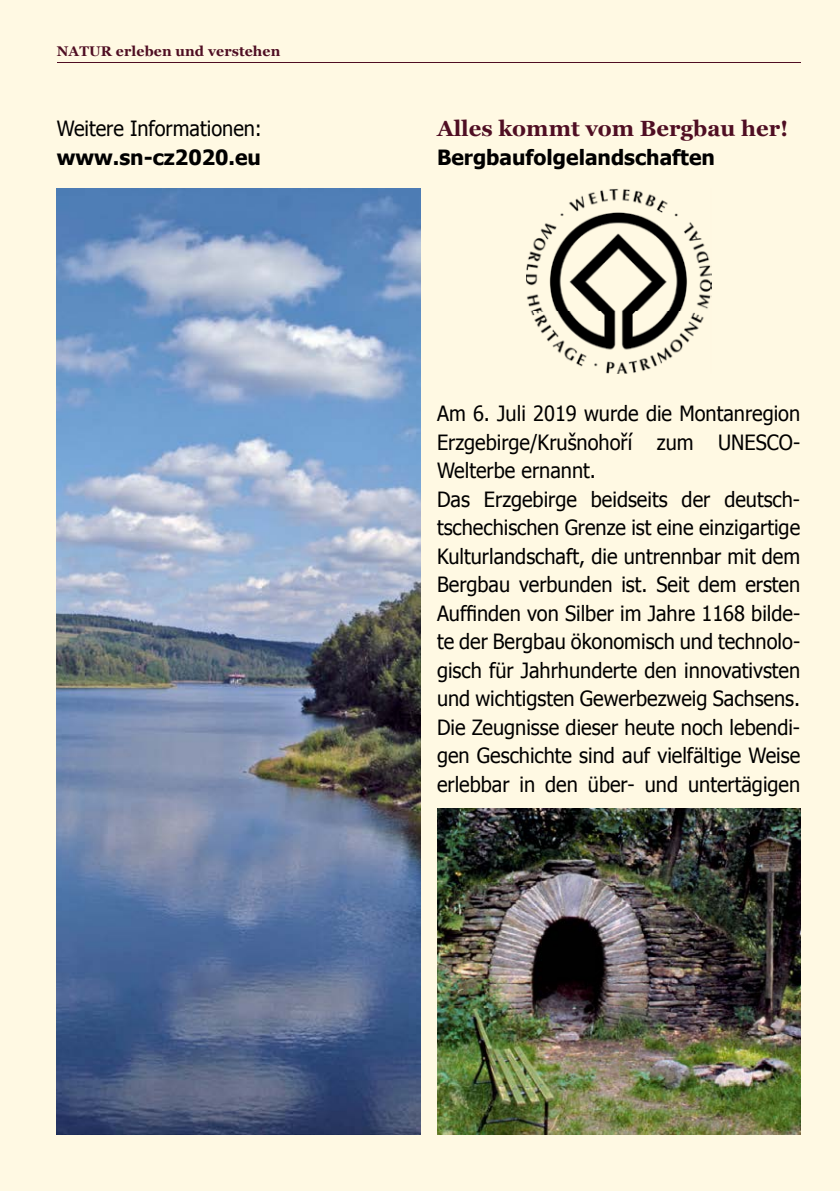
<style>
.page{position:relative;width:840px;height:1191px;background:#fff}
.page>*{position:absolute;margin:0;border:0;box-sizing:border-box;transform-origin:0 0}
.t1{font:700 22px "Georgia";color:#4f0e23}
.t2{font:21px/28.4px "Tahoma";color:#000;scale:.95 1}
.t3{font:700 21px "Tahoma";color:#000}
.t4{font:700 14px "Georgia";letter-spacing:.01em;color:#4f0e23}
</style>
<div class="page">
<div style="left:0;top:0;width:839px;height:1191px;background:#fff9e3"></div>
<hr style="left:57px;top:62px;width:742px;height:1px;background:#4f0e23">
<img style="left:57px;top:189px;width:363px;height:945px">
<img style="left:526px;top:189px;width:184px;height:185px">
<img style="left:437px;top:808px;width:362px;height:326px">
<p class="t4" style="left:57px;top:42px;width:225px">NATUR erleben und verstehen</p>
<p class="t2" style="left:57px;top:113px;width:217px">Weitere Informationen:</p>
<p class="t3" style="left:57px;top:142px;width:206px">www.sn-cz2020.eu</p>
<p class="t1" style="left:437px;top:114px;width:353px">Alles kommt vom Bergbau her!</p>
<p class="t3" style="left:437px;top:142px;width:279px">Bergbaufolgelandschaften</p>
<p class="t2" style="left:437px;top:398px;width:383px">Am 6. Juli 2019 wurde die Montan region Erzgebirge/Krušnohoří zum UNESCO-Welt erbe ernannt.<br>Das Erzgebirge beidseits der deutsch&shy;tschechischen Grenze ist eine einzigartige Kulturlandschaft, die untrennbar mit dem Bergbau verbunden ist. Seit dem ersten Auffinden von Silber im Jahre 1168 bilde&shy;te der Bergbau ökonomisch und technolo&shy;gisch für Jahrhunderte den innovativsten und wichtigsten Gewerbezweig Sachsens.<br>Die Zeugnisse dieser heute noch lebendi&shy;gen Geschichte sind auf vielfältige Weise erlebbar in den über- und untertägigen</p>
</div>
